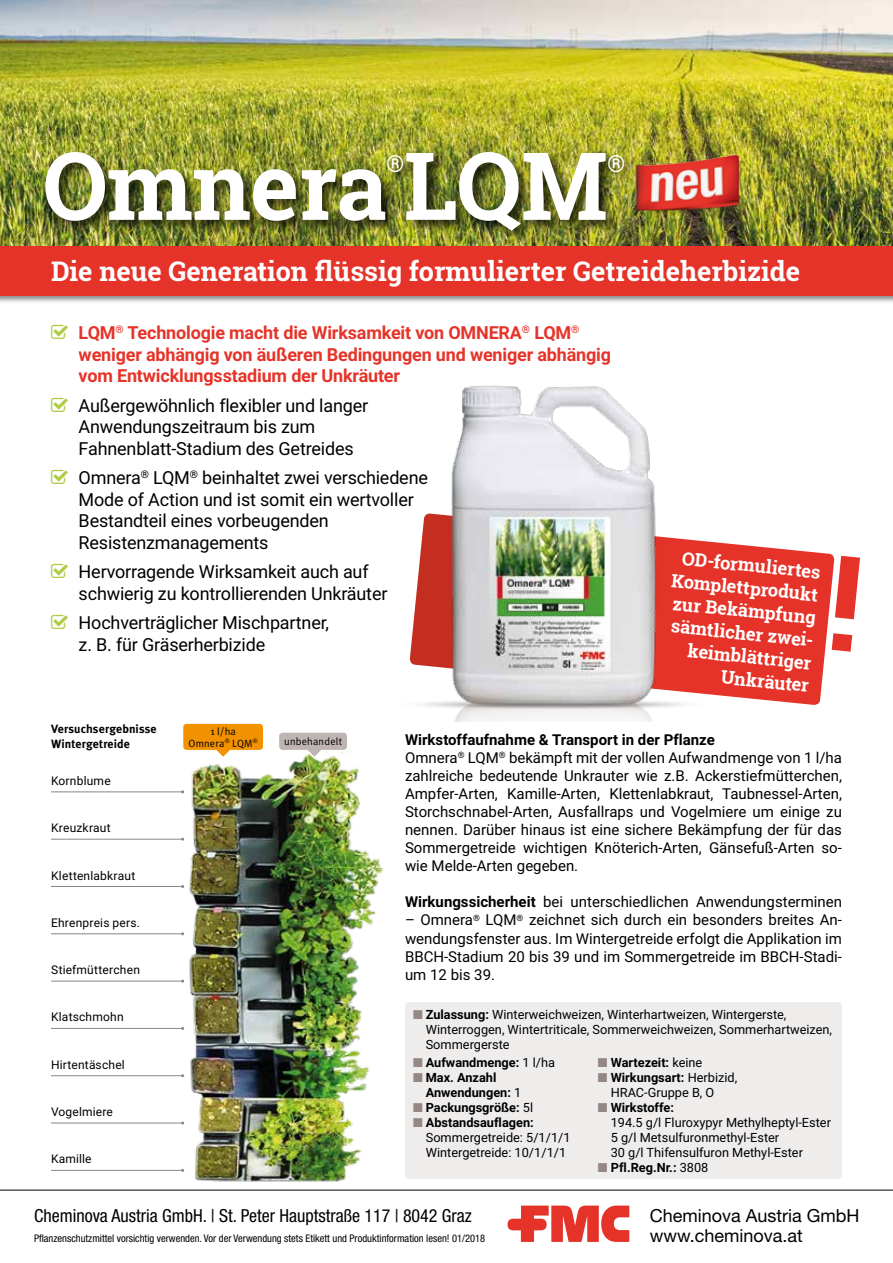
<style>
.page{position:relative;width:893px;height:1263px;background:#fff}
.page>*{position:absolute;margin:0;border:0;box-sizing:border-box;transform-origin:0 0}
.t1{font:700 94.05px "Roboto Slab";letter-spacing:-.005em;color:#fff}
.t2{font:700 27px "Roboto Slab";color:#fff}
.t3{font:700 23.4px "Roboto Slab";color:#fff}
.t4{font:700 18.3px "Roboto Slab";color:#fff}
.t5{font:18px/21.6px "Roboto";letter-spacing:-.01em;color:#000}
.t6{font:700 18px/21.6px "Roboto";letter-spacing:-.01em;color:#e63329}
.t7{font:condensed 18px "Helvetica Neue";color:#000}
.t8{font:18px "Helvetica Neue";color:#000}
.t9{font:15px/18px "Roboto";color:#000}
.t10{font:12.75px/15px "Roboto";color:#000}
.t11{font:700 12.75px/15px "Roboto";color:#000}
.t12{font:12px "Roboto";letter-spacing:.015em;color:#000}
.t13{font:700 12px/14.4px "Meta Plus";letter-spacing:.01em;color:#000}
.t14{font:condensed 10.5px "Helvetica Neue";color:#000}
.t15{font:10.5px/12px "Meta Plus Normal";letter-spacing:.02em;color:#000;text-align:center}
.s1{font-weight:700}
.s2{color:#948784}
.s3{font-weight:400}
</style>
<div class="page">
<img style="left:0;top:0;width:893px;height:245px">
<div style="left:405px;top:1002px;width:437px;height:177px;background:#efecec;border-radius:4px"></div>
<img style="left:608px;top:147px;width:157px;height:91px">
<div style="left:0;top:245px;width:893px;height:59px;background:#000;opacity:.45"></div>
<div style="left:0;top:247px;width:893px;height:49px;background:#e63329"></div>
<div style="left:42px;top:149px;width:597px;height:95px;background:#000;opacity:.75"></div>
<img style="left:184px;top:760px;width:199px;height:422px">
<svg style="left:183px;top:723px;width:80px;height:34px"></svg>
<svg style="left:279px;top:732px;width:70px;height:28px"></svg>
<hr style="left:51px;top:791px;width:132px;height:1px;background:#878787">
<hr style="left:51px;top:839px;width:132px;height:1px;background:#878787">
<hr style="left:51px;top:886px;width:132px;height:1px;background:#878787">
<hr style="left:51px;top:933px;width:132px;height:1px;background:#878787">
<hr style="left:51px;top:981px;width:132px;height:1px;background:#878787">
<hr style="left:51px;top:1028px;width:132px;height:1px;background:#878787">
<hr style="left:51px;top:1075px;width:132px;height:1px;background:#878787">
<hr style="left:51px;top:1123px;width:132px;height:1px;background:#878787">
<hr style="left:51px;top:1170px;width:132px;height:1px;background:#878787">
<svg style="left:717px;top:542px;width:116px;height:163px;background:#e8483f"></svg>
<img style="left:409px;top:385px;width:308px;height:337px">
<svg style="left:507px;top:1205px;width:122px;height:37px"></svg>
<hr style="left:0;top:1190px;width:893px;height:1px;background:#000">
<svg style="left:832px;top:556px;width:3px;height:96px"></svg>
<h1 class="t1" style="left:43px;top:121px;width:567px">Omnera LQM</h1>
<h3 class="t3" style="left:386px;top:147px;width:19px">®</h3>
<h3 class="t3" style="left:607px;top:147px;width:19px">®</h3>
<h2 class="t2" style="left:51px;top:253px;width:751px">Die neue Generation flüssig formulierter Getreideherbizide</h2>
<p class="t6" style="left:79px;top:321px;width:534px">LQM<sup>®</sup> Technologie macht die Wirksamkeit von OMNERA<sup>®</sup> LQM<sup>® </sup>weniger abhängig von äußeren Bedingungen und weniger abhängig vom Entwicklungsstadium der Unkräuter</p>
<p class="t5" style="left:79px;top:394px;width:291px">Außergewöhnlich flexibler und langer<br>Anwendungszeitraum bis zum<br>Fahnenblatt-Stadium des Getreides</p>
<p class="t5" style="left:79px;top:466px;width:351px">Omnera<sup>®</sup> LQM<sup>®</sup> beinhaltet zwei verschiedene Mode of Action und ist somit ein wertvoller Bestandteil eines vorbeugenden Resistenzmanagements</p>
<p class="t5" style="left:79px;top:560px;width:310px">Hervorragende Wirksamkeit auch auf schwierig zu kontrollierenden Unkräuter</p>
<p class="t5" style="left:79px;top:611px;width:252px">Hochverträglicher Mischpartner, z. B. für Gräserherbizide</p>
<p class="t4" style="left:683px;top:545px;width:140px;rotate:6deg">OD-formuliertes</p>
<p class="t4" style="left:673px;top:567px;width:149px;rotate:6deg">Komplettprodukt</p>
<p class="t4" style="left:674px;top:590px;width:145px;rotate:6deg">zur Bekämpfung</p>
<p class="t4" style="left:672px;top:613px;width:156px;rotate:6deg">sämtlicher zwei-</p>
<p class="t4" style="left:689px;top:638px;width:125px;rotate:6deg">keimblättriger</p>
<p class="t4" style="left:722px;top:664px;width:90px;rotate:6deg">Unkräuter</p>
<p class="t13" style="left:51px;top:722px;width:107px">Versuchsergebnisse<br>Wintergetreide</p>
<p class="t15" style="left:188px;top:725px;width:71px">1 l/ha<br>Omnera<sup>®</sup> LQM<sup>®</sup></p>
<p class="t15" style="left:284px;top:735px;width:59px">unbehandelt</p>
<p class="t12" style="left:51px;top:772px;width:61px">Kornblume</p>
<p class="t12" style="left:51px;top:819px;width:61px">Kreuzkraut</p>
<p class="t12" style="left:51px;top:867px;width:86px">Klettenlabkraut</p>
<p class="t12" style="left:51px;top:914px;width:90px">Ehrenpreis pers.</p>
<p class="t12" style="left:51px;top:961px;width:91px">Stiefmütterchen</p>
<p class="t12" style="left:51px;top:1009px;width:74px">Klatschmohn</p>
<p class="t12" style="left:51px;top:1056px;width:75px">Hirtentäschel</p>
<p class="t12" style="left:51px;top:1103px;width:63px">Vogelmiere</p>
<p class="t12" style="left:51px;top:1151px;width:42px">Kamille</p>
<p class="t9" style="left:405px;top:730px;width:438px"><span class="s1">Wirkstoffaufnahme &amp; Transport in der Pflanze<br></span>Omnera<sup>®</sup> LQM<sup>®</sup> bekämpft mit der vollen Aufwandmenge von 1 l/ha zahlreiche bedeutende Unkrauter wie z.B. Ackerstiefmütterchen, Ampfer-Arten, Kamille-Arten, Klettenlabkraut, Taubnessel-Arten, Storchschnabel-Arten, Ausfallraps und Vogelmiere um einige zu nennen. Darüber hinaus ist eine sichere Bekämpfung der für das Sommergetreide wichtigen Knöterich-Arten, Gänsefuß-Arten so&shy;wie Melde-Arten gegeben.</p>
<p class="t9" style="left:405px;top:892px;width:438px"><span class="s1">Wirkungssicherheit</span> bei unterschiedlichen Anwendungsterminen</p>
<p class="t9" style="left:405px;top:910px;width:438px;text-align:justify">– Omnera<sup>®</sup> LQM<sup>®</sup> zeichnet sich durch ein besonders breites An&shy;wendungsfenster aus. Im Wintergetreide erfolgt die Applikation im BBCH-Stadium 20 bis 39 und im Sommergetreide im BBCH-Stadi&shy;um 12 bis 39.</p>
<p class="t10" style="left:426px;top:1007px;width:408px;text-indent:-13px"><span class="s2">■</span> <span class="s1">Zulassung:</span> Winterweichweizen, Winterhartweizen, Wintergerste,<br>Winterroggen, Wintertriticale, Sommerweichweizen, Sommerhartweizen,<br>Sommergerste</p>
<p class="t11" style="left:413px;top:1055px;width:144px"><span class="s2">■</span> Aufwandmenge: <span class="s3">1 l/ha</span></p>
<p class="t11" style="left:426px;top:1070px;width:97px;text-indent:-13px"><span class="s2">■</span> Max. Anzahl<br>Anwendungen: <span class="s3">1</span></p>
<p class="t11" style="left:413px;top:1100px;width:122px"><span class="s2">■</span> Packungsgröße: <span class="s3">5l</span></p>
<p class="t10" style="left:426px;top:1115px;width:146px;text-indent:-13px"><span class="s2">■</span> <span class="s1">Abstandsauflagen:<br></span>Sommergetreide: 5/1/1/1<br>Wintergetreide: 10/1/1/1</p>
<p class="t11" style="left:598px;top:1055px;width:106px"><span class="s2">■</span> Wartezeit: <span class="s3">keine</span></p>
<p class="t10" style="left:611px;top:1070px;width:128px;text-indent:-13px"><span class="s2">■</span> <span class="s1">Wirkungsart:</span> Herbizid,<br>HRAC-Gruppe B, O</p>
<p class="t10" style="left:611px;top:1099px;width:222px;text-indent:-13px"><span class="s2">■</span> <span class="s1">Wirkstoffe:<br></span>194.5 g/l Fluroxypyr Methylheptyl-Ester<br>5 g/l Metsulfuronmethyl-Ester<br>30 g/l Thifensulfuron Methyl-Ester</p>
<p class="t11" style="left:598px;top:1159px;width:112px"><span class="s2">■</span> Pfl.Reg.Nr.: <span class="s3">3808</span></p>
<p class="t8" style="left:650px;top:1204px;width:211px">Cheminova Austria GmbH</p>
<p class="t7" style="left:34px;top:1205px;width:439px">Cheminova Austria GmbH. | St. Peter Hauptstraße 117 | 8042 Graz</p>
<p class="t14" style="left:34px;top:1232px;width:453px">Pflanzenschutzmittel vorsichtig verwenden. Vor der Verwendung stets Etikett und Produktinformation lesen! 01/2018</p>
<p class="t8" style="left:650px;top:1225px;width:154px">www.cheminova.at</p>
</div>
